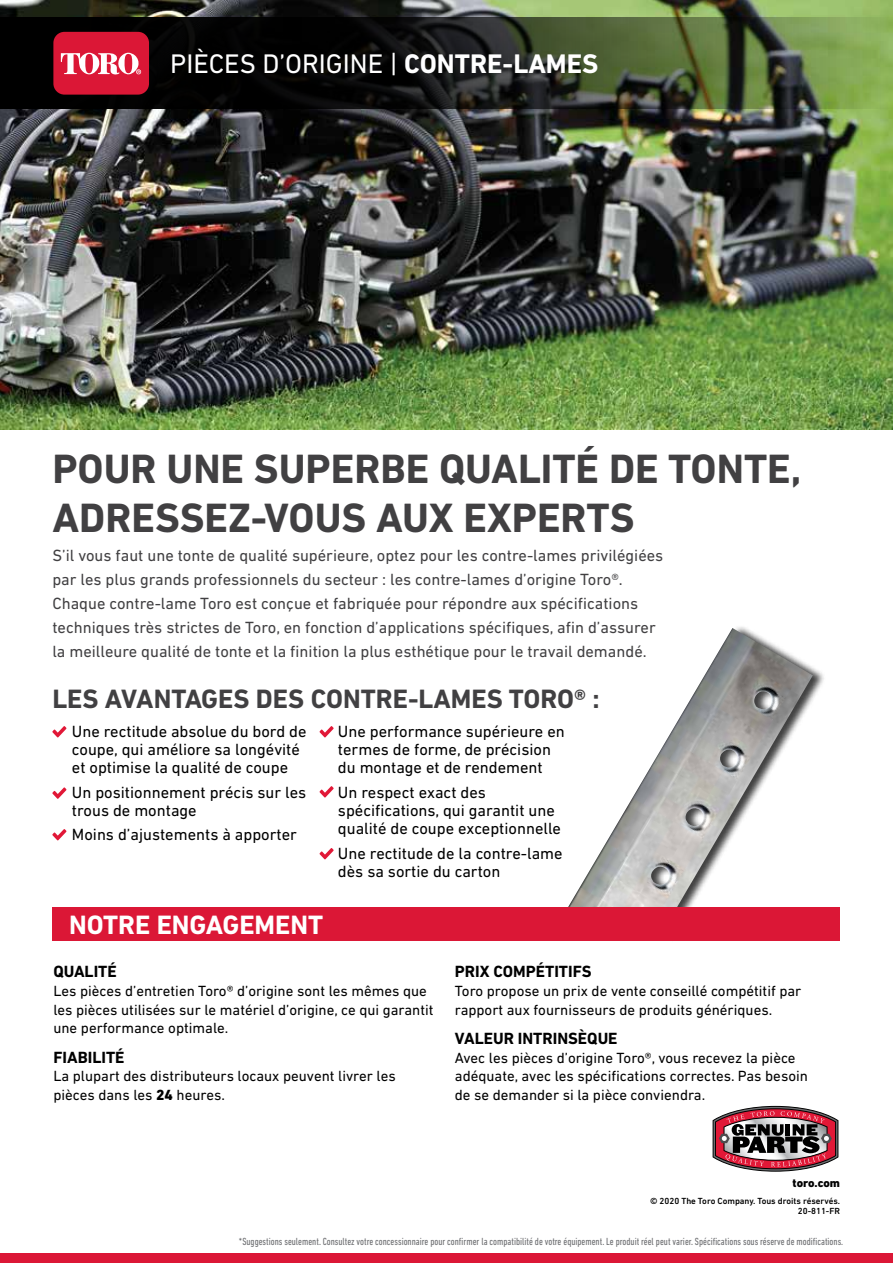
<style>
.page{position:relative;width:893px;height:1263px;background:#fff}
.page>*{position:absolute;margin:0;border:0;box-sizing:border-box;transform-origin:0 0}
.t1{font:700 41.7px/49.2px "DIN Next LT Pro";color:#414042}
.t2{font:27.3px "DIN Next LT Pro";color:#fff}
.t3{font:700 27px "DIN Next LT Pro";color:#414042}
.t4{font:700 27px "DIN Next LT Pro";color:#fff}
.t5{font:16.5px/24px "DIN Next LT Pro";color:#414042}
.t6{font:16.5px/18px "DIN Next LT Pro";color:#000}
.t7{font:700 16.5px "DIN Next LT Pro";color:#000}
.t8{font:15px/18.8px "DIN Next LT Pro";color:#000}
.t9{font:800 12px "DIN Next LT Pro";color:#000}
.t10{font:condensed 10.5px "DIN Next LT Pro";color:#6d6e71}
.t11{font:500 9px/10.5px "DIN Next LT Pro";color:#000;text-align:right}
.s1{font-weight:700}
.s2{font-weight:800}
</style>
<div class="page">
<img style="left:0;top:0;width:893px;height:429px">
<img style="left:568px;top:628px;width:245px;height:530px">
<div style="left:438px;top:912px;width:234px;height:267px;background:#fff"></div>
<div style="left:52px;top:907px;width:788px;height:34px;background:#db1736"></div>
<svg style="left:0;top:17px;width:893px;height:92px;background:#2b3320"></svg>
<div style="left:53px;top:32px;width:96px;height:63px;background:#db1736;border-radius:11px"></div>
<svg style="left:61px;top:53px;width:80px;height:22px"></svg>
<svg style="left:713px;top:1106px;width:125px;height:66px"></svg>
<div style="left:0;top:1254px;width:893px;height:9px;background:#db1736"></div>
<svg style="left:52px;top:726px;width:14px;height:11px"></svg>
<svg style="left:320px;top:726px;width:14px;height:11px"></svg>
<svg style="left:52px;top:787px;width:14px;height:12px"></svg>
<svg style="left:320px;top:786px;width:14px;height:11px"></svg>
<svg style="left:320px;top:848px;width:14px;height:11px"></svg>
<svg style="left:52px;top:829px;width:14px;height:11px"></svg>
<h2 class="t2" style="left:170px;top:48px;width:430px">PIÈCES D’ORIGINE | <span class="s1">CONTRE-LAMES</span></h2>
<h1 class="t1" style="left:52px;top:444px;width:750px">POUR UNE SUPERBE QUALITÉ DE TONTE,<br>ADRESSEZ-VOUS AUX EXPERTS</h1>
<p class="t5" style="left:52px;top:543px;width:612px">S’il vous faut une tonte de qualité supérieure, optez pour les contre-lames privilégiées par les plus grands professionnels du secteur : les contre-lames d’origine Toro®.<br>Chaque contre-lame Toro est conçue et fabriquée pour répondre aux spécifications techniques très strictes de Toro, en fonction d’applications spécifiques, afin d’assurer la meilleure qualité de tonte et la finition la plus esthétique pour le travail demandé.</p>
<h3 class="t3" style="left:52px;top:682px;width:549px">LES AVANTAGES DES CONTRE-LAMES TORO® :</h3>
<p class="t6" style="left:72px;top:722px;width:236px">Une rectitude absolue du bord de coupe, qui améliore sa longévité et optimise la qualité de coupe</p>
<p class="t6" style="left:72px;top:783px;width:236px">Un positionnement précis sur les trous de montage</p>
<p class="t6" style="left:72px;top:826px;width:226px">Moins d’ajustements à apporter</p>
<p class="t6" style="left:338px;top:722px;width:228px">Une performance supérieure en termes de forme, de précision du montage et de rendement</p>
<p class="t6" style="left:338px;top:783px;width:225px">Un respect exact des spécifications, qui garantit une qualité de coupe exceptionnelle</p>
<p class="t6" style="left:338px;top:844px;width:226px">Une rectitude de la contre-lame dès sa sortie du carton</p>
<h3 class="t4" style="left:69px;top:909px;width:256px">NOTRE ENGAGEMENT</h3>
<p class="t7" style="left:53px;top:962px;width:65px">QUALITÉ</p>
<p class="t8" style="left:53px;top:981px;width:382px">Les pièces d’entretien Toro® d’origine sont les mêmes que les pièces utilisées sur le matériel d’origine, ce qui garantit une performance optimale.</p>
<p class="t7" style="left:53px;top:1047px;width:73px">FIABILITÉ</p>
<p class="t8" style="left:53px;top:1067px;width:344px">La plupart des distributeurs locaux peuvent livrer les pièces dans les <span class="s2">24</span> heures.</p>
<p class="t7" style="left:455px;top:962px;width:138px">PRIX COMPÉTITIFS</p>
<p class="t8" style="left:455px;top:981px;width:348px">Toro propose un prix de vente conseillé compétitif par rapport aux fournisseurs de produits génériques.</p>
<p class="t7" style="left:455px;top:1029px;width:164px">VALEUR INTRINSÈQUE</p>
<p class="t8" style="left:455px;top:1048px;width:355px">Avec les pièces d’origine Toro®, vous recevez la pièce adéquate, avec les spécifications correctes. Pas besoin de se demander si la pièce conviendra.</p>
<p class="t9" style="left:793px;top:1176px;width:49px">toro.com</p>
<p class="t11" style="left:650px;top:1195px;width:192px">© 2020 The Toro Company. Tous droits réservés.<br>20-811-FR</p>
<p class="t10" style="left:239px;top:1236px;width:606px">*Suggestions seulement. Consultez votre concessionnaire pour confirmer la compatibilité de votre équipement. Le produit réel peut varier. Spécifications sous réserve de modifications.</p>
</div>
